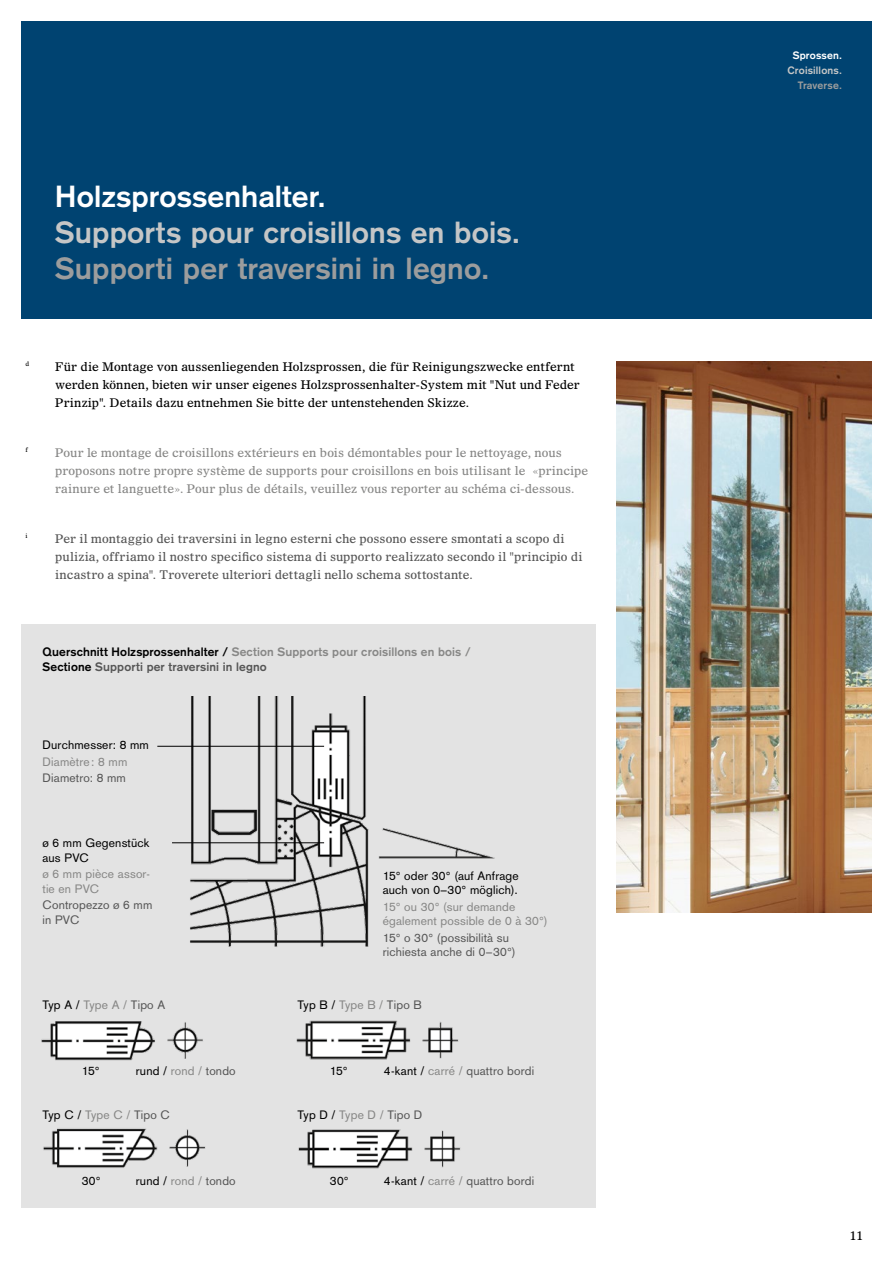
<style>
.page{position:relative;width:893px;height:1263px;background:#fff}
.page>*{position:absolute;margin:0;border:0;box-sizing:border-box;transform-origin:0 0}
.t1{font:700 30px "Basic Commercial LT Std";letter-spacing:.005em;color:#c5c6c6}
.t2{font:700 30px "Basic Commercial LT Std";letter-spacing:.005em;color:#9c9d9d}
.t3{font:700 30px "Basic Commercial LT Std";letter-spacing:.005em;color:#fff}
.t4{font:12px/18px "Olympian LT Std";color:#878786}
.t5{font:12px/18px "Olympian LT Std";color:#565656}
.t6{font:12px/18px "Olympian LT Std";color:#000}
.t7{font:12px/14.4px "Basic Commercial LT Std";letter-spacing:.015em;color:#878786}
.t8{font:12px/14.4px "Basic Commercial LT Std";letter-spacing:.015em;color:#565656}
.t9{font:12px/14.4px "Basic Commercial LT Std";letter-spacing:.015em;color:#000}
.t10{font:700 12px/15px "Basic Commercial LT Std";letter-spacing:.015em;color:#000}
.t11{font:700 10.5px "Basic Commercial LT Std";letter-spacing:.015em;color:#c5c6c6}
.t12{font:700 10.5px "Basic Commercial LT Std";letter-spacing:.02em;color:#fff}
.t13{font:700 10.5px "Basic Commercial LT Std";letter-spacing:.015em;color:#9c9d9d}
.t14{font:6.15px "Olympian LT Std";color:#000}
.s1{color:#878786}
.s2{color:#565656}
.s3{color:#000}
</style>
<div class="page">
<div style="left:21px;top:21px;width:851px;height:298px;background:#004371"></div>
<img style="left:617px;top:361px;width:255px;height:551px">
<div style="left:21px;top:624px;width:574px;height:584px;background:#e3e3e3"></div>
<img style="left:175px;top:697px;width:320px;height:250px">
<img style="left:41px;top:1021px;width:162px;height:40px">
<img style="left:296px;top:1020px;width:163px;height:40px">
<img style="left:43px;top:1128px;width:163px;height:40px">
<img style="left:298px;top:1129px;width:163px;height:40px">
<hr style="left:157px;top:746px;width:167px;height:1px;background:#000">
<hr style="left:172px;top:842px;width:152px;height:1px;background:#000">
<h1 class="t3" style="left:55px;top:178px;width:272px">Holzsprossenhalter.</h1>
<h1 class="t1" style="left:55px;top:214px;width:466px">Supports pour croisillons en bois.</h1>
<h1 class="t2" style="left:55px;top:250px;width:436px">Supporti per traversini in legno.</h1>
<p class="t14" style="left:26px;top:360px;width:5px">d</p>
<p class="t6" style="left:55px;top:357px;width:526px">Für die Montage von aussenliegenden Holzsprossen, die für Reinigungszwecke entfernt werden können, bieten wir unser eigenes Holzsprossenhalter-System mit "Nut und Feder<br>Prinzip". Details dazu entnehmen Sie bitte der untenstehenden Skizze.</p>
<p class="t14" style="left:26px;top:446px;width:4px">f</p>
<p class="t4" style="left:55px;top:443px;width:534px">Pour le montage de croisillons extérieurs en bois démontables pour le nettoyage, nous proposons notre propre système de supports pour croisillons en bois utilisant le «principe rainure et languette». Pour plus de détails, veuillez vous reporter au schéma ci-dessous.</p>
<p class="t14" style="left:26px;top:532px;width:4px">i</p>
<p class="t5" style="left:55px;top:529px;width:529px">Per il montaggio dei traversini in legno esterni che possono essere smontati a scopo di pulizia, offriamo il nostro specifico sistema di supporto realizzato secondo il "principio di incastro a spina". Troverete ulteriori dettagli nello schema sottostante.</p>
<p class="t10" style="left:43px;top:644px;width:429px">Querschnitt Holzsprossenhalter / <span class="s1">Section Supports pour croisillons en bois /<br></span>Sectione <span class="s2">Supporti per traversini in legno</span></p>
<p class="t9" style="left:43px;top:738px;width:108px">Durchmesser: 8 mm</p>
<p class="t7" style="left:43px;top:754px;width:86px">Diamètre: 8 mm</p>
<p class="t8" style="left:43px;top:771px;width:85px">Diametro: 8 mm</p>
<p class="t9" style="left:43px;top:836px;width:109px">ø 6 mm Gegenstück aus PVC</p>
<p class="t7" style="left:43px;top:867px;width:109px">ø 6 mm pièce assor&shy;tie en PVC</p>
<p class="t8" style="left:43px;top:898px;width:111px">Contropezzo ø 6 mm in PVC</p>
<p class="t9" style="left:383px;top:868px;width:138px">15° oder 30° (auf Anfrage auch von 0–30° möglich).</p>
<p class="t7" style="left:383px;top:899px;width:166px">15° ou 30° (sur demande également possible de 0 à 30°)</p>
<p class="t8" style="left:383px;top:930px;width:134px">15° o 30° (possibilità su richiesta anche di 0–30°)</p>
<p class="t7" style="left:43px;top:997px;width:124px"><span class="s3">Typ A /</span> Type A / <span class="s2">Tipo A</span></p>
<p class="t7" style="left:298px;top:997px;width:126px"><span class="s3">Typ B /</span> Type B / <span class="s2">Tipo B</span></p>
<p class="t9" style="left:82px;top:1064px;width:19px">15°</p>
<p class="t9" style="left:136px;top:1064px;width:101px">rund / <span class="s1">rond /</span> <span class="s2">tondo</span></p>
<p class="t9" style="left:330px;top:1064px;width:19px">15°</p>
<p class="t8" style="left:384px;top:1064px;width:152px"><span class="s3">4-kant /</span> <span class="s1">carré /</span> quattro bordi</p>
<p class="t7" style="left:43px;top:1107px;width:129px"><span class="s3">Typ C /</span> Type C / <span class="s2">Tipo C</span></p>
<p class="t7" style="left:298px;top:1107px;width:126px"><span class="s3">Typ D /</span> Type D / <span class="s2">Tipo D</span></p>
<p class="t9" style="left:82px;top:1173px;width:20px">30°</p>
<p class="t9" style="left:136px;top:1173px;width:101px">rund / <span class="s1">rond /</span> <span class="s2">tondo</span></p>
<p class="t9" style="left:330px;top:1173px;width:20px">30°</p>
<p class="t8" style="left:384px;top:1173px;width:152px"><span class="s3">4-kant /</span> <span class="s1">carré /</span> quattro bordi</p>
<p class="t12" style="left:793px;top:49px;width:51px">Sprossen.</p>
<p class="t11" style="left:788px;top:64px;width:56px">Croisillons.</p>
<p class="t13" style="left:798px;top:79px;width:46px">Traverse.</p>
<p class="t6" style="left:850px;top:1226px;width:15px">11</p>
</div>
